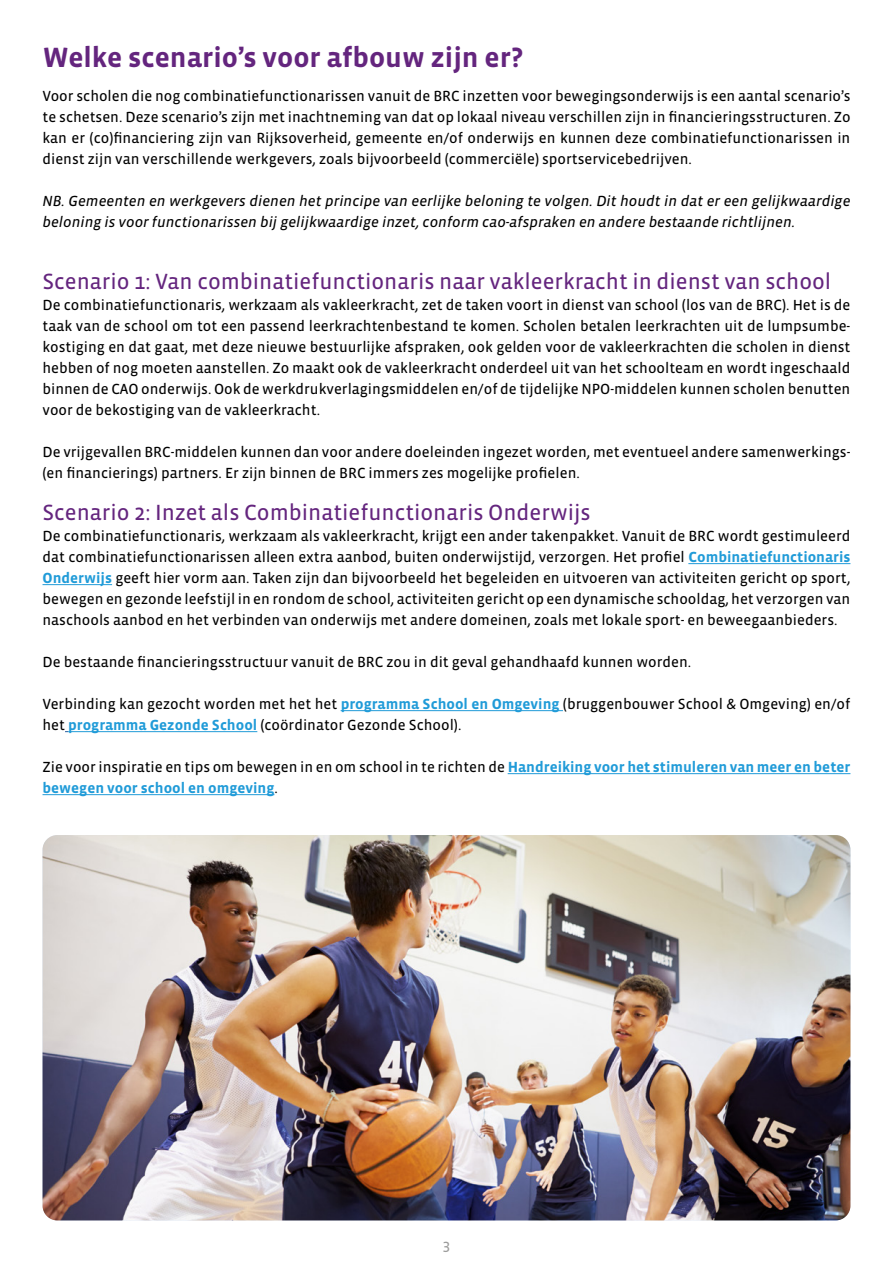
<style>
.page{position:relative;width:893px;height:1263px;background:#fff}
.page>*{position:absolute;margin:0;border:0;box-sizing:border-box;transform-origin:0 0}
.t1{font:700 28.5px "Vista Sans OTCE";color:#64257e}
.t2{font:22.5px "Vista Sans OTCE";color:#64257e}
.t3{font:15px/21px "Vista Sans OTCE";color:#000;text-align:justify}
.t4{font:italic 15px/21px "Vista Sans OTCE";color:#000}
.t5{font:700 15px/21px "Vista Sans OTCE";color:#209bd8}
.t6{font:15px "Vista Sans OTCE";color:#9d9d9c}
.s1{font-weight:700;color:#209bd8}
.s2{font-weight:400;color:#000}
</style>
<div class="page">
<hr style="left:688px;top:563px;width:162px;height:1px;background:#209bd8">
<hr style="left:43px;top:584px;width:69px;height:1px;background:#209bd8">
<hr style="left:341px;top:710px;width:222px;height:1px;background:#209bd8">
<hr style="left:68px;top:731px;width:189px;height:1px;background:#209bd8">
<hr style="left:508px;top:773px;width:342px;height:1px;background:#209bd8">
<hr style="left:43px;top:794px;width:231px;height:1px;background:#209bd8">
<img style="left:43px;top:835px;width:807px;height:385px">
<h1 class="t1" style="left:43px;top:41px;width:482px">Welke scenario’s voor afbouw zijn er?</h1>
<p class="t3" style="left:43px;top:85px;width:809px">Voor scholen die nog combinatiefunctionarissen vanuit de BRC inzetten voor bewegingsonderwijs is een aantal scenario’s te schetsen. Deze scenario’s zijn met inachtneming van dat op lokaal niveau verschillen zijn in financieringsstructuren. Zo kan er (co)financiering zijn van Rijksoverheid, gemeente en/of onderwijs en kunnen deze combinatiefunctionarissen in dienst zijn van verschillende werkgevers, zoals bijvoorbeeld (commerciële) sportservicebedrijven.</p>
<p class="t4" style="left:43px;top:190px;width:809px">NB. Gemeenten en werkgevers dienen het principe van eerlijke beloning te volgen. Dit houdt in dat er een gelijkwaardige beloning is voor functionarissen bij gelijkwaardige inzet, conform cao-afspraken en andere bestaande richtlijnen.</p>
<h2 class="t2" style="left:43px;top:268px;width:790px">Scenario 1: Van combinatiefunctionaris naar vakleerkracht in dienst van school</h2>
<p class="t3" style="left:43px;top:294px;width:809px">De combinatiefunctionaris, werkzaam als vakleerkracht, zet de taken voort in dienst van school (los van de BRC). Het is de taak van de school om tot een passend leerkrachtenbestand te komen. Scholen betalen leerkrachten uit de lumpsumbe&shy;kostiging en dat gaat, met deze nieuwe bestuurlijke afspraken, ook gelden voor de vakleerkrachten die scholen in dienst hebben of nog moeten aanstellen. Zo maakt ook de vakleerkracht onderdeel uit van het schoolteam en wordt ingeschaald binnen de CAO onderwijs. Ook de werkdrukverlagingsmiddelen en/of de tijdelijke NPO-middelen kunnen scholen benutten voor de bekostiging van de vakleerkracht.</p>
<p class="t3" style="left:43px;top:441px;width:809px">De vrijgevallen BRC-middelen kunnen dan voor andere doeleinden ingezet worden, met eventueel andere samenwerkings-(en financierings) partners. Er zijn binnen de BRC immers zes mogelijke profielen.</p>
<h2 class="t2" style="left:43px;top:499px;width:550px">Scenario 2: Inzet als Combinatiefunctionaris Onderwijs</h2>
<p class="t3" style="left:43px;top:525px;width:809px">De combinatiefunctionaris, werkzaam als vakleerkracht, krijgt een ander takenpakket. Vanuit de BRC wordt gestimuleerd dat combinatiefunctionarissen alleen extra aanbod, buiten onderwijstijd, verzorgen. Het profiel <span class="s1">Combinatiefunctionaris Onderwijs</span> geeft hier vorm aan. Taken zijn dan bijvoorbeeld het begeleiden en uitvoeren van activiteiten gericht op sport, bewegen en gezonde leefstijl in en rondom de school, activiteiten gericht op een dynamische schooldag, het verzorgen van naschools aanbod en het verbinden van onderwijs met andere domeinen, zoals met lokale sport- en beweegaanbieders.</p>
<p class="t3" style="left:43px;top:651px;width:650px">De bestaande financieringsstructuur vanuit de BRC zou in dit geval gehandhaafd kunnen worden.</p>
<p class="t3" style="left:43px;top:693px;width:809px">Verbinding kan gezocht worden met het het <span class="s1">programma School en Omgeving</span> (bruggenbouwer School &amp; Omgeving) en/of het <span class="s1">programma Gezonde School</span> (coördinator Gezonde School).</p>
<p class="t5" style="left:43px;top:756px;width:809px"><span class="s2">Zie voor inspiratie en tips om bewegen in en om school in te richten de</span> Handreiking voor het stimuleren van meer en beter bewegen voor school en omgeving<span class="s2">.</span></p>
<p class="t6" style="left:443px;top:1236px;width:9px">3</p>
</div>
